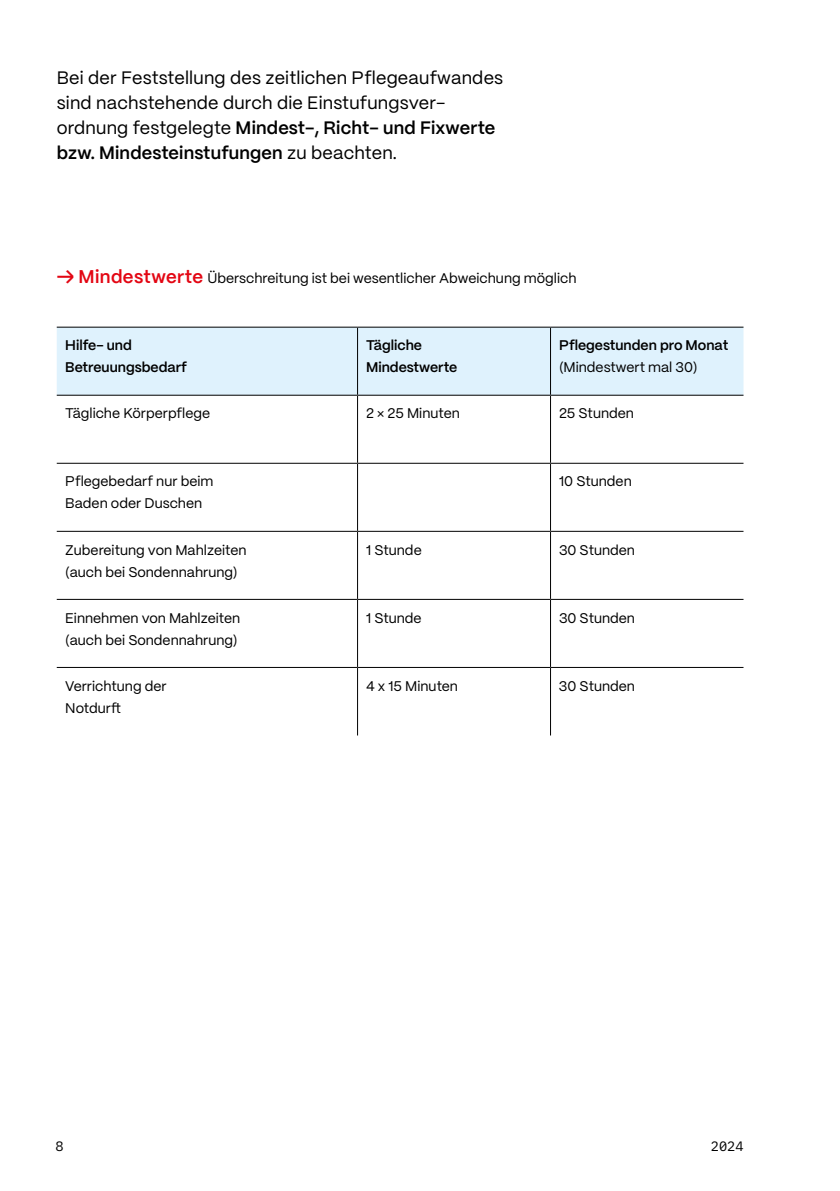
<style>
.page{position:relative;width:840px;height:1191px;background:#fff}
.page>*{position:absolute;margin:0;border:0;box-sizing:border-box;transform-origin:0 0}
.t1{font:18px/24.8px "PP Mori";letter-spacing:.01em;color:#000}
.t2{font:14px/22px "PP Mori";color:#000}
.t3{font:600 14px/22px "PP Mori";color:#000}
.t4{font:13.6px "IBM Plex Mono";color:#000}
.s1{font-weight:600}
.s2{font-weight:600;font-size:18.4px;color:#e30613}
</style>
<div class="page">
<div style="left:57px;top:328px;width:686px;height:67px;background:#dff2fd"></div>
<hr style="left:57px;top:327px;width:300px;height:1px;background:#000">
<hr style="left:357px;top:327px;width:193px;height:1px;background:#000">
<hr style="left:357px;top:328px;width:1px;height:67px;background:#000">
<hr style="left:550px;top:327px;width:193px;height:1px;background:#000">
<hr style="left:549px;top:328px;width:1px;height:67px;background:#000">
<hr style="left:57px;top:395px;width:300px;height:1px;background:#000">
<hr style="left:357px;top:395px;width:193px;height:1px;background:#000">
<hr style="left:357px;top:396px;width:1px;height:67px;background:#000">
<hr style="left:550px;top:395px;width:193px;height:1px;background:#000">
<hr style="left:549px;top:396px;width:1px;height:67px;background:#000">
<hr style="left:57px;top:463px;width:300px;height:1px;background:#000">
<hr style="left:357px;top:463px;width:193px;height:1px;background:#000">
<hr style="left:357px;top:464px;width:1px;height:67px;background:#000">
<hr style="left:550px;top:463px;width:193px;height:1px;background:#000">
<hr style="left:549px;top:464px;width:1px;height:67px;background:#000">
<hr style="left:57px;top:531px;width:300px;height:1px;background:#000">
<hr style="left:357px;top:531px;width:193px;height:1px;background:#000">
<hr style="left:357px;top:532px;width:1px;height:67px;background:#000">
<hr style="left:550px;top:531px;width:193px;height:1px;background:#000">
<hr style="left:549px;top:532px;width:1px;height:67px;background:#000">
<hr style="left:57px;top:599px;width:300px;height:1px;background:#000">
<hr style="left:357px;top:599px;width:193px;height:1px;background:#000">
<hr style="left:357px;top:600px;width:1px;height:67px;background:#000">
<hr style="left:550px;top:599px;width:193px;height:1px;background:#000">
<hr style="left:549px;top:600px;width:1px;height:67px;background:#000">
<hr style="left:57px;top:667px;width:300px;height:1px;background:#000">
<hr style="left:357px;top:667px;width:193px;height:1px;background:#000">
<hr style="left:357px;top:668px;width:1px;height:67px;background:#000">
<hr style="left:550px;top:667px;width:193px;height:1px;background:#000">
<hr style="left:549px;top:668px;width:1px;height:67px;background:#000">
<p class="t1" style="left:57px;top:65px;width:447px">Bei der Feststellung des zeitlichen Pflegeaufwandes sind nachstehende durch die Einstufungsver&shy;ordnung festgelegte <span class="s1">Mindest-, Richt- und Fixwerte bzw. Mindesteinstufungen</span> zu beachten.</p>
<p class="t2" style="left:57px;top:266px;width:521px"><span class="s2">→ Mindestwerte</span> Überschreitung ist bei wesentlicher Abweichung möglich</p>
<p class="t3" style="left:65px;top:333px;width:123px">Hilfe- und<br>Betreuungsbedarf</p>
<p class="t3" style="left:366px;top:333px;width:93px">Tägliche<br>Mindestwerte</p>
<p class="t3" style="left:558px;top:333px;width:171px">Pflegestunden pro Monat</p>
<p class="t2" style="left:558px;top:356px;width:140px">(Mindestwert mal 30)</p>
<p class="t2" style="left:65px;top:402px;width:146px">Tägliche Körperpflege</p>
<p class="t2" style="left:366px;top:402px;width:95px">2 × 25 Minuten</p>
<p class="t2" style="left:558px;top:402px;width:76px">25 Stunden</p>
<p class="t2" style="left:65px;top:470px;width:150px">Pflegebedarf nur beim<br>Baden oder Duschen</p>
<p class="t2" style="left:558px;top:470px;width:74px">10 Stunden</p>
<p class="t2" style="left:65px;top:538px;width:183px">Zubereitung von Mahlzeiten (auch bei Sondennahrung)</p>
<p class="t2" style="left:366px;top:538px;width:57px">1 Stunde</p>
<p class="t2" style="left:558px;top:538px;width:77px">30 Stunden</p>
<p class="t2" style="left:65px;top:606px;width:176px">Einnehmen von Mahlzeiten (auch bei Sondennahrung)</p>
<p class="t2" style="left:366px;top:606px;width:57px">1 Stunde</p>
<p class="t2" style="left:558px;top:606px;width:77px">30 Stunden</p>
<p class="t2" style="left:65px;top:674px;width:103px">Verrichtung der<br>Notdurft</p>
<p class="t2" style="left:366px;top:674px;width:93px">4 x 15 Minuten</p>
<p class="t2" style="left:558px;top:674px;width:77px">30 Stunden</p>
<p class="t4" style="left:56px;top:1136px;width:10px">8</p>
<p class="t4" style="left:710px;top:1136px;width:34px">2024</p>
</div>
